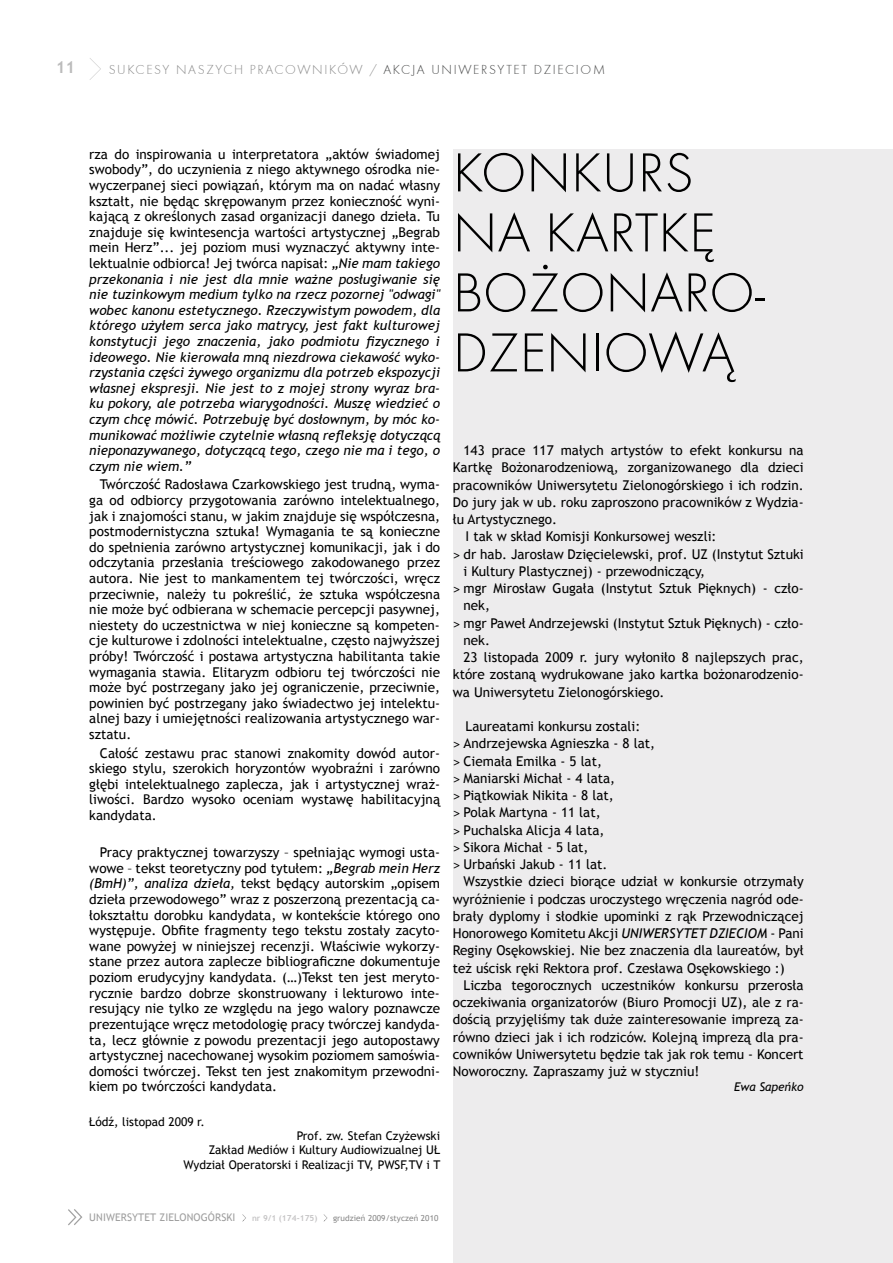
<style>
.page{position:relative;width:893px;height:1263px;background:#fff}
.page>*{position:absolute;margin:0;border:0;box-sizing:border-box;transform-origin:0 0}
.t1{font:57px/60px "Futura TEE Ligh";color:#000}
.t2{font:700 16.5px "Trebuchet MS";color:#bcbcbc}
.t3{font:13.5px/15.6px "Trebuchet MS";color:#000;text-align:justify}
.t4{font:italic 13.5px/15.6px "Trebuchet MS";color:#000;text-align:justify}
.t5{font:13.5px "Futura TEE Ligh";letter-spacing:.12em;color:#888}
.t6{font:12px/14.4px "Trebuchet MS";color:#000;text-align:right}
.t7{font:italic 12px "Trebuchet MS";color:#000}
.t8{font:10.5px "Trebuchet MS";letter-spacing:.01em;color:#9f9f9f}
.t9{font:8.25px "Trebuchet MS";letter-spacing:.01em;color:#888}
.t10{font:700 8.25px "Trebuchet MS";letter-spacing:.01em;color:#c6c5c6}
.s1{color:#474848}
.s2{font-style:normal}
.s3{font-style:italic}
.s4{font-family:"Vrinda";font-size:15px}
</style>
<div class="page">
<svg style="left:90px;top:58px;width:11px;height:22px"></svg>
<svg style="left:68px;top:1209px;width:14px;height:16px"></svg>
<svg style="left:242px;top:1214px;width:4px;height:8px"></svg>
<svg style="left:324px;top:1214px;width:3px;height:8px"></svg>
<div style="left:453px;top:149px;width:440px;height:1114px;background:#edeced"></div>
<p class="t2" style="left:56px;top:57px;width:21px">11</p>
<p class="t5" style="left:109px;top:61px;width:498px">SUKCESY NASZYCH PRACOWNIKÓW / <span class="s1">AKCJA UNIWERSYTET DZIECIOM</span></p>
<p class="t4" style="left:89px;top:146px;width:352px"><span class="s2">rza do inspirowania u interpretatora „aktów świadomej swobody”, do uczynienia z niego aktywnego ośrodka nie&shy;wyczerpanej sieci powiązań, którym ma on nadać własny kształt, nie będąc skrępowanym przez konieczność wyni&shy;kającą z określonych zasad organizacji danego dzieła. Tu znajduje się kwintesencja wartości artystycznej „Begrab mein Herz”... jej poziom musi wyznaczyć aktywny inte&shy;lektualnie odbiorca! Jej twórca napisał:</span> „Nie mam takiego przekonania i nie jest dla mnie ważne posługiwanie się nie tuzinkowym medium tylko na rzecz pozornej "odwagi" wobec kanonu estetycznego. Rzeczywistym powodem, dla którego użyłem serca jako matrycy, jest fakt kulturowej konstytucji jego znaczenia, jako podmiotu fizycznego i ideowego. Nie kierowała mną niezdrowa ciekawość wyko&shy;rzystania części żywego organizmu dla potrzeb ekspozycji własnej ekspresji. Nie jest to z mojej strony wyraz bra&shy;ku pokory, ale potrzeba wiarygodności. Muszę wiedzieć o czym chcę mówić. Potrzebuję być dosłownym, by móc ko&shy;munikować możliwie czytelnie własną refleksję dotyczącą nieponazywanego, dotyczącą tego, czego nie ma i tego, o czym nie wiem.”</p>
<p class="t3" style="left:89px;top:477px;width:352px;text-indent:11px">Twórczość Radosława Czarkowskiego jest trudną, wyma&shy;ga od odbiorcy przygotowania zarówno intelektualnego, jak i znajomości stanu, w jakim znajduje się współczesna, postmodernistyczna sztuka! Wymagania te są konieczne do spełnienia zarówno artystycznej komunikacji, jak i do odczytania przesłania treściowego zakodowanego przez autora. Nie jest to mankamentem tej twórczości, wręcz przeciwnie, należy tu pokreślić, że sztuka współczesna nie może być odbierana w schemacie percepcji pasywnej, niestety do uczestnictwa w niej konieczne są kompeten&shy;cje kulturowe i zdolności intelektualne, często najwyższej próby! Twórczość i postawa artystyczna habilitanta takie wymagania stawia. Elitaryzm odbioru tej twórczości nie może być postrzegany jako jej ograniczenie, przeciwnie, powinien być postrzegany jako świadectwo jej intelektu&shy;alnej bazy i umiejętności realizowania artystycznego war&shy;sztatu.</p>
<p class="t3" style="left:89px;top:745px;width:352px;text-indent:11px">Całość zestawu prac stanowi znakomity dowód autor&shy;skiego stylu, szerokich horyzontów wyobraźni i zarówno głębi intelektualnego zaplecza, jak i artystycznej wraż&shy;liwości. Bardzo wysoko oceniam wystawę habilitacyjną kandydata.</p>
<p class="t3" style="left:89px;top:845px;width:352px;text-indent:11px">Pracy praktycznej towarzyszy – spełniając wymogi usta&shy;wowe – tekst teoretyczny pod tytułem: <span class="s3">„Begrab mein Herz (BmH)”, analiza dzieła,</span> tekst będący autorskim „opisem dzieła przewodowego” wraz z poszerzoną prezentacją ca&shy;łokształtu dorobku kandydata, w kontekście którego ono występuje. Obfite fragmenty tego tekstu zostały zacyto&shy;wane powyżej w niniejszej recenzji. Właściwie wykorzy&shy;stane przez autora zaplecze bibliograficzne dokumentuje poziom erudycyjny kandydata. (…)Tekst ten jest meryto&shy;rycznie bardzo dobrze skonstruowany i lekturowo inte&shy;resujący nie tylko ze względu na jego walory poznawcze prezentujące wręcz metodologię pracy twórczej kandyda&shy;ta, lecz głównie z powodu prezentacji jego autopostawy artystycznej nacechowanej wysokim poziomem samoświa&shy;domości twórczej. Tekst ten jest znakomitym przewodni&shy;kiem po twórczości kandydata.</p>
<p class="t6" style="left:89px;top:1114px;width:117px">Łódź, listopad 2009 r.</p>
<p class="t6" style="left:184px;top:1128px;width:258px">Prof. zw. Stefan Czyżewski<br>Zakład Mediów i Kultury Audiowizualnej UŁ<br>Wydział Operatorski i Realizacji TV, PWSF,TV i T</p>
<h1 class="t1" style="left:453px;top:143px;width:313px">KONKURS<br>NA KARTKÊ<br>BO¯ONARO-<br>DZENIOW¥</h1>
<p class="t3" style="left:463px;top:443px;width:342px">143 prace 117 małych artystów to efekt konkursu na</p>
<p class="t3" style="left:453px;top:460px;width:352px">Kartkę Bożonarodzeniową, zorganizowanego dla dzieci</p>
<p class="t3" style="left:453px;top:477px;width:352px">pracowników Uniwersytetu Zielonogórskiego i ich rodzin.</p>
<p class="t3" style="left:453px;top:494px;width:352px">Do jury jak w ub. roku zaproszono pracowników z Wydzia-</p>
<p class="t3" style="left:453px;top:512px;width:106px">łu Artystycznego.</p>
<p class="t3" style="left:466px;top:529px;width:252px">I tak w skład Komisji Konkursowej weszli:</p>
<p class="t3" style="left:453px;top:546px;width:352px"><span class="s4">&gt;</span> dr hab. Jarosław Dzięcielewski, prof. UZ (Instytut Sztuki</p>
<p class="t3" style="left:463px;top:563px;width:243px">i Kultury Plastycznej) - przewodniczący,</p>
<p class="t3" style="left:453px;top:581px;width:352px"><span class="s4">&gt;</span> mgr Mirosław Gugała (Instytut Sztuk Pięknych) - czło-</p>
<p class="t3" style="left:463px;top:598px;width:28px">nek,</p>
<p class="t3" style="left:453px;top:615px;width:352px"><span class="s4">&gt;</span> mgr Paweł Andrzejewski (Instytut Sztuk Pięknych) - czło-</p>
<p class="t3" style="left:463px;top:632px;width:28px">nek.</p>
<p class="t3" style="left:463px;top:650px;width:342px">23 listopada 2009 r. jury wyłoniło 8 najlepszych prac,</p>
<p class="t3" style="left:453px;top:667px;width:352px">które zostaną wydrukowane jako kartka bożonarodzenio-</p>
<p class="t3" style="left:453px;top:684px;width:213px">wa Uniwersytetu Zielonogórskiego.</p>
<p class="t3" style="left:453px;top:718px;width:204px;line-height:17.2px;text-align:left;text-indent:13px">Laureatami konkursu zostali:<br><span class="s4">&gt;</span> Andrzejewska Agnieszka - 8 lat, <span class="s4">&gt;</span> Ciemała Emilka - 5 lat,<br><span class="s4">&gt;</span> Maniarski Michał - 4 lata,<br><span class="s4">&gt;</span> Piątkowiak Nikita - 8 lat,<br><span class="s4">&gt;</span> Polak Martyna - 11 lat,<br><span class="s4">&gt;</span> Puchalska Alicja 4 lata,<br><span class="s4">&gt;</span> Sikora Michał - 5 lat,<br><span class="s4">&gt;</span> Urbański Jakub - 11 lat.</p>
<p class="t3" style="left:453px;top:873px;width:352px;line-height:17.2px;text-indent:11px">Wszystkie dzieci biorące udział w konkursie otrzymały wyróżnienie i podczas uroczystego wręczenia nagród ode&shy;brały dyplomy i słodkie upominki z rąk Przewodniczącej Honorowego Komitetu Akcji <span class="s3">UNIWERSYTET DZIECIOM</span> - Pani Reginy Osękowskiej. Nie bez znaczenia dla laureatów, był też uścisk ręki Rektora prof. Czesława Osękowskiego :)</p>
<p class="t3" style="left:453px;top:977px;width:352px;line-height:17.2px;text-indent:11px">Liczba tegorocznych uczestników konkursu przerosła oczekiwania organizatorów (Biuro Promocji UZ), ale z ra&shy;dością przyjęliśmy tak duże zainteresowanie imprezą za&shy;równo dzieci jak i ich rodziców. Kolejną imprezą dla pra&shy;cowników Uniwersytetu będzie tak jak rok temu - Koncert Noworoczny. Zapraszamy już w styczniu!</p>
<p class="t7" style="left:734px;top:1079px;width:71px">Ewa Sapeńko</p>
<p class="t8" style="left:89px;top:1211px;width:148px">UNIWERSYTET ZIELONOGÓRSKI</p>
<p class="t10" style="left:252px;top:1213px;width:67px">nr 9/1 (174-175)</p>
<p class="t9" style="left:333px;top:1213px;width:107px">grudzień 2009/styczeń 2010</p>
</div>
